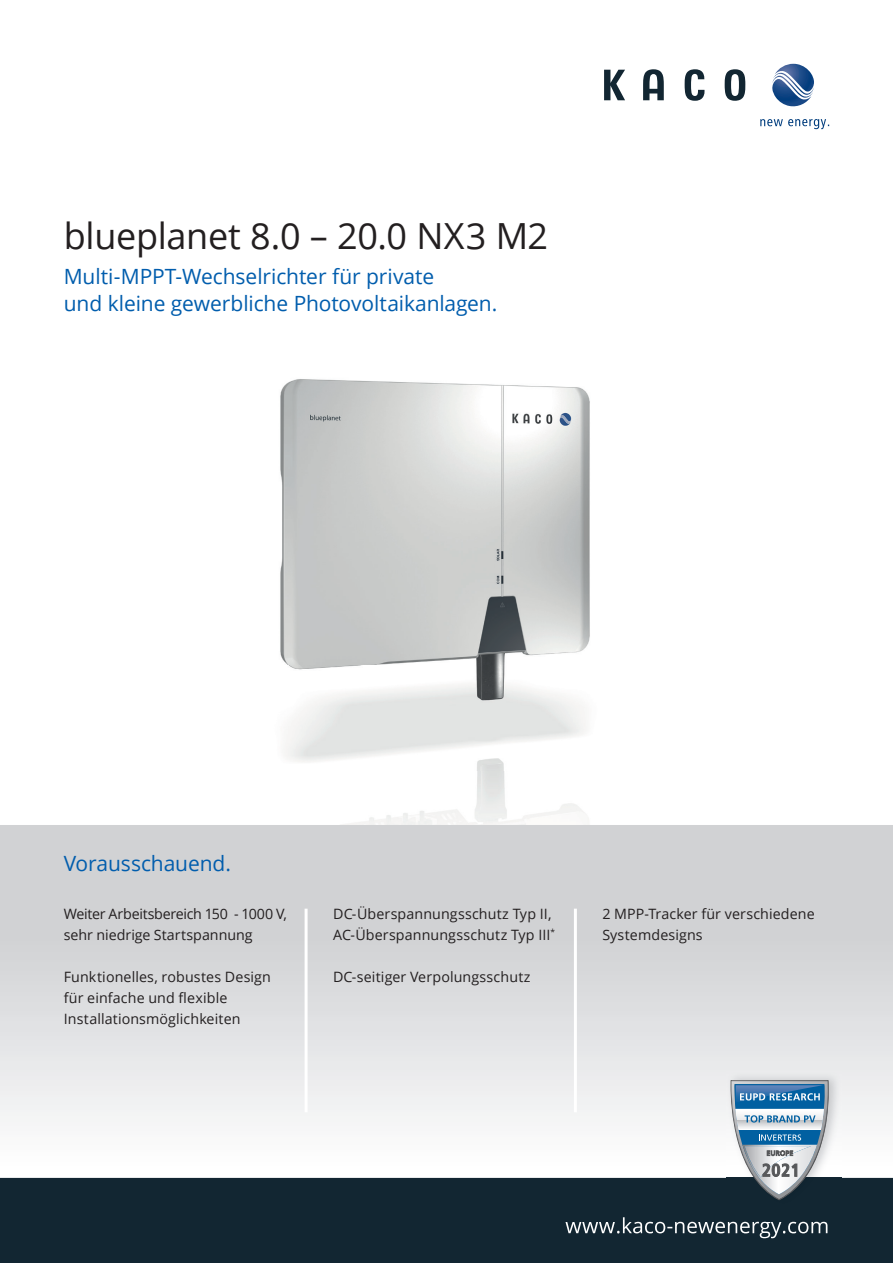
<style>
.page{position:relative;width:893px;height:1263px;background:#fff}
.page>*{position:absolute;margin:0;border:0;box-sizing:border-box;transform-origin:0 0}
.t1{font:36px "Open Sans";letter-spacing:-.01em;color:#231f20}
.t2{font:21px/27px "Open Sans";letter-spacing:-.005em;color:#015dad}
.t3{font:21px "Open Sans";color:#fff}
.t4{font:14.25px/21px "Open Sans";letter-spacing:.005em;color:#231f20}
</style>
<div class="page">
<img style="left:280px;top:379px;width:310px;height:446px">
<svg style="left:604px;top:69px;width:141px;height:32px"></svg>
<svg style="left:772px;top:64px;width:42px;height:43px"></svg>
<svg style="left:760px;top:119px;width:69px;height:10px"></svg>
<svg style="left:0;top:825px;width:893px;height:353px"></svg>
<svg style="left:303px;top:923px;width:3px;height:204px"></svg>
<hr style="left:574px;top:923px;width:3px;height:203px;background:#f4f5f5">
<div style="left:0;top:1178px;width:893px;height:85px;background:#122632"></div>
<div style="left:565px;top:1217px;width:262px;height:21px;background:#122632"></div>
<img style="left:726px;top:1072px;width:116px;height:136px">
<svg style="left:730px;top:1080px;width:99px;height:120px"></svg>
<hr style="left:305px;top:909px;width:3px;height:203px;background:#fff">
<hr style="left:574px;top:909px;width:3px;height:203px;background:#fff">
<h1 class="t1" style="left:64px;top:211px;width:486px">blueplanet 8.0 – 20.0 NX3 M2</h1>
<h2 class="t2" style="left:64px;top:262px;width:435px">Multi-MPPT-Wechselrichter für private<br>und kleine gewerbliche Photovoltaikanlagen.</h2>
<h2 class="t2" style="left:64px;top:849px;width:169px">Vorausschauend.</h2>
<p class="t4" style="left:64px;top:903px;width:225px">Weiter Arbeitsbereich 150 - 1000 V, sehr niedrige Startspannung</p>
<p class="t4" style="left:64px;top:966px;width:209px">Funktionelles, robustes Design für einfache und flexible<br>Installationsmöglichkeiten</p>
<p class="t4" style="left:333px;top:903px;width:223px">DC-Überspannungsschutz Typ II,<br>AC-Überspannungsschutz Typ III<sup>*</sup></p>
<p class="t4" style="left:333px;top:966px;width:199px">DC-seitiger Verpolungsschutz</p>
<p class="t4" style="left:602px;top:903px;width:214px">2 MPP-Tracker für verschiedene<br>Systemdesigns</p>
<h2 class="t3" style="left:565px;top:1211px;width:265px">www.kaco-newenergy.com</h2>
</div>
